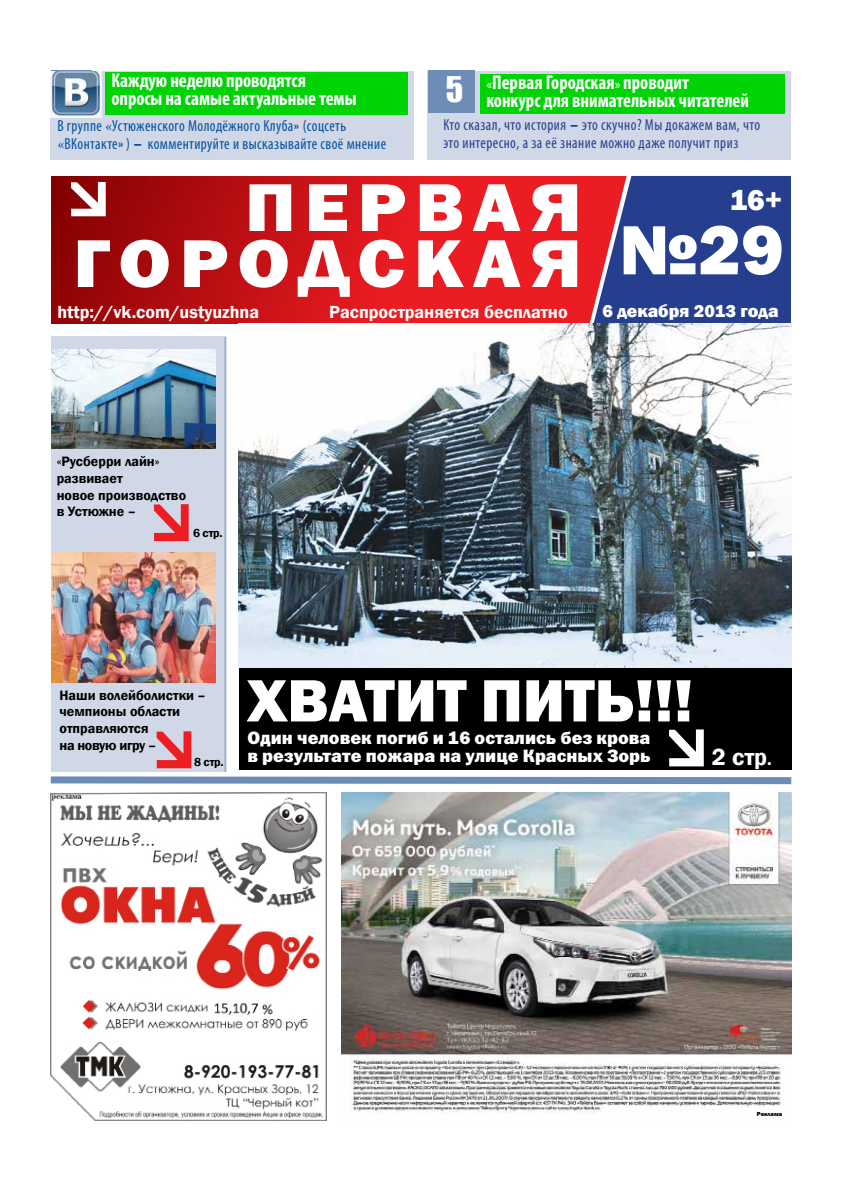
<style>
.page{position:relative;width:842px;height:1191px;background:#fff}
.page>*{position:absolute;margin:0;border:0;box-sizing:border-box;transform-origin:0 0}
.t1{font:800 72px "Franklin Gothic";color:#fff}
.t2{font:800 70px/56px "Franklin Gothic";letter-spacing:.12em;color:#fff;text-align:right;scale:1.08 1}
.t3{font:60px "Franklin Gothic Heavy C";letter-spacing:.005em;color:#fff}
.t4{font:32.5px "Impact";color:#fff}
.t5{font:800 30px "Franklin Gothic";color:#fff}
.t6{font:600 24px "Franklin Gothic";color:#fff}
.t7{font:700 condensed 20px/18px "Myriad Pro";color:#fff;scale:.94 1}
.t8{font:18px/18px "Franklin Gothic Heavy C";color:#fff}
.t9{font:600 18px "Franklin Gothic";color:#fff}
.t10{font:800 18px "Franklin Gothic";color:#fff}
.t11{font:condensed 16px/18px "Myriad Pro";letter-spacing:.03em;color:#0050a3;scale:.94 1}
.t12{font:condensed 16px/18px "Myriad Pro";letter-spacing:.03em;color:#25408f;scale:.94 1}
.t13{font:600 14px/16.8px "Franklin Gothic";color:#000}
.t14{font:600 12px "Franklin Gothic";letter-spacing:-.01em;color:#000}
.t15{font:800 6px "Franklin Gothic";color:#000}
.s1{font-family:"Minion Pro";font-stretch:normal}
.s2{font-family:"Franklin Gothic";font-weight:600;font-stretch:normal}
.s3{font-weight:400;font-stretch:normal;font-size:14px}
.s4{font-family:"Franklin Gothic";font-weight:600;font-stretch:normal;color:#0050a3}
.s5{font-size:18px}
</style>
<div class="page">
<div style="left:239px;top:668px;width:553px;height:101px;background:#000"></div>
<div style="left:51px;top:336px;width:174px;height:436px;background:#d0d8e7"></div>
<div style="left:428px;top:71px;width:363px;height:88px;background:#d0d8e7"></div>
<div style="left:428px;top:71px;width:46px;height:42px;background:#6d8db6"></div>
<div style="left:481px;top:74px;width:304px;height:39px;background:#00d407"></div>
<svg style="left:51px;top:176px;width:740px;height:148px;background:#a41f36"></svg>
<div style="left:51px;top:71px;width:363px;height:88px;background:#d0d8e7"></div>
<svg style="left:51px;top:71px;width:40px;height:1px"></svg>
<div style="left:106px;top:72px;width:302px;height:43px;background:#00d407"></div>
<svg style="left:71px;top:182px;width:35px;height:34px"></svg>
<img style="left:51px;top:72px;width:50px;height:45px">
<svg style="left:154px;top:504px;width:35px;height:37px"></svg>
<hr style="left:224px;top:337px;width:2px;height:435px;background:#9cafce">
<img style="left:341px;top:792px;width:450px;height:322px">
<img style="left:51px;top:792px;width:276px;height:328px">
<img style="left:239px;top:323px;width:553px;height:345px">
<img style="left:51px;top:349px;width:164px;height:100px">
<img style="left:51px;top:552px;width:164px;height:131px">
<svg style="left:50px;top:729px;width:742px;height:56px"></svg>
<h3 class="t7" style="left:111px;top:71px;width:262px">Каждую неделю проводятся опросы на самые актуальные темы</h3>
<p class="t11" style="left:57px;top:116px;width:351px">В группе <span class="s1">«</span>Устюженского Молодёжного Клуба<span class="s2">»</span> (соцсеть <span class="s1">«</span>ВКонтакте<span class="s2">»</span> ) <span class="s2">–</span> комментируйте и высказывайте своё мнение</p>
<h3 class="t4" style="left:446px;top:64px;width:19px">5</h3>
<h3 class="t7" style="left:486px;top:73px;width:281px"><span class="s3">«</span>Первая Городская<span class="s3">»</span> проводит<br>конкурс для внимательных читателей</h3>
<p class="t12" style="left:443px;top:115px;width:338px">Кто сказал, что история <span class="s4">–</span> это скучно? Мы докажем вам, что это интересно, а за её знание можно даже получит приз</p>
<h2 class="t2" style="left:73px;top:179px;width:472px">ПЕРВАЯ<br>ГОРОДСКАЯ</h2>
<p class="t10" style="left:602px;top:300px;width:178px">6 декабря 2013 года</p>
<h3 class="t5" style="left:730px;top:180px;width:54px">16+</h3>
<h1 class="t1" style="left:619px;top:203px;width:166px">№29</h1>
<p class="t9" style="left:57px;top:301px;width:203px">http://vk.com/ustyuzhna</p>
<p class="t9" style="left:329px;top:301px;width:240px">Распространяется бесплатно</p>
<p class="t13" style="left:57px;top:453px;width:131px">«Русберри лайн» развивает<br>новое производство в Устюжне –</p>
<p class="t14" style="left:193px;top:525px;width:31px">6 стр.</p>
<p class="t13" style="left:60px;top:686px;width:148px">Наши волейболистки – чемпионы области отправляются<br>на новую игру –</p>
<p class="t14" style="left:194px;top:754px;width:31px">8 стр.</p>
<h3 class="t3" style="left:247px;top:667px;width:447px">Хватит пить!!!</h3>
<p class="t8" style="left:247px;top:728px;width:405px">Один человек погиб и 16 остались без крова в результате пожара на улице Красных Зорь</p>
<h3 class="t6" style="left:712px;top:742px;width:61px">2 стр<span class="s5">.</span></h3>
<p class="t15" style="left:757px;top:1110px;width:27px">Реклама</p>
</div>
